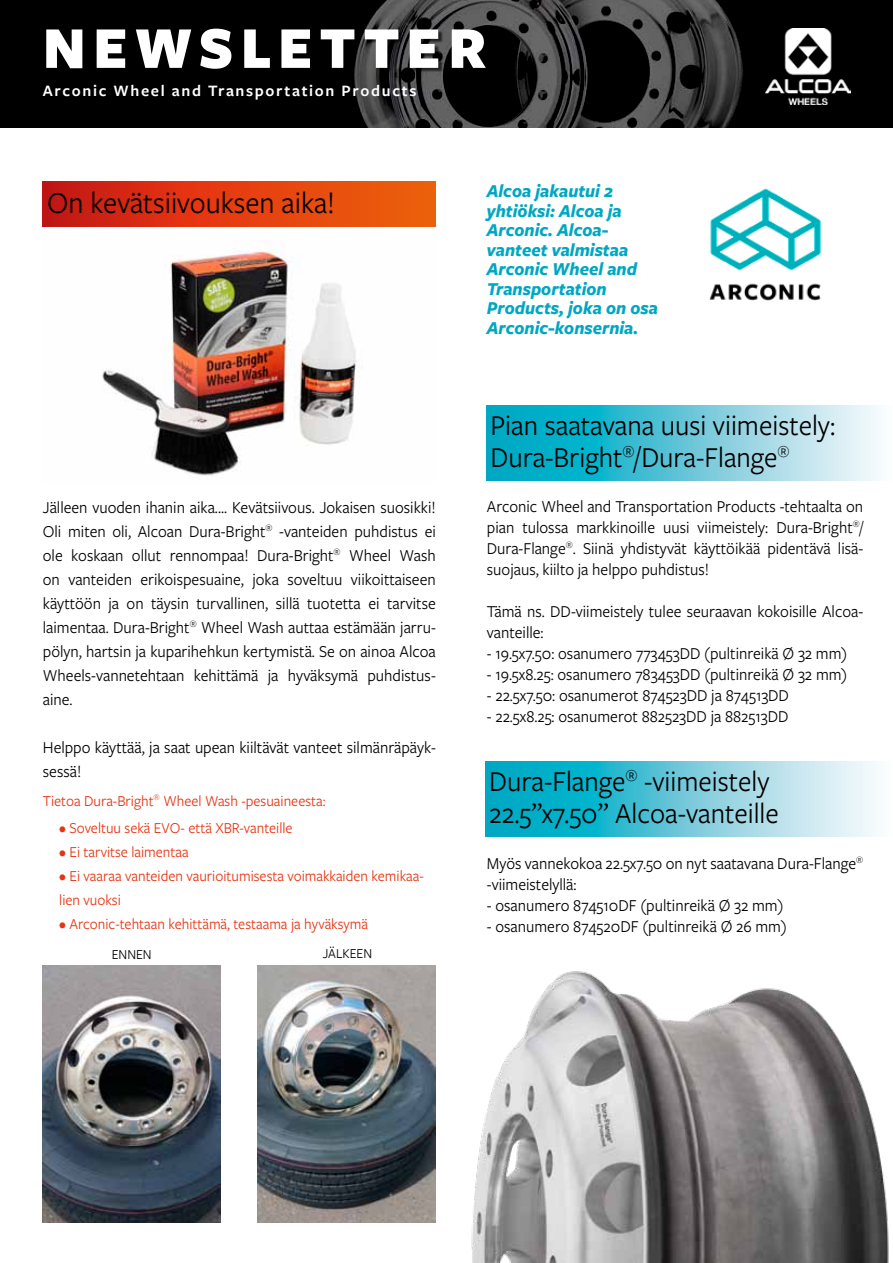
<style>
.page{position:relative;width:893px;height:1263px;background:#fff}
.page>*{position:absolute;margin:0;border:0;box-sizing:border-box;transform-origin:0 0}
.t1{font:900 61.5px "Freight Sans Pro";letter-spacing:.12em;color:#fff;scale:.95 1}
.t2{font:31.5px "Freight Sans Pro";color:#000;scale:.95 1}
.t3{font:30px/31.5px "Freight Sans Pro";color:#000;scale:.95 1}
.t4{font:italic 700 18.9px/19.5px "Freight Sans Pro";color:#00a7c2;scale:.95 1}
.t5{font:17.4px/24px "Freight Sans Pro";color:#000;scale:.95 1}
.t6{font:600 16.5px "Freight Sans Pro";letter-spacing:.1em;color:#fff}
.t7{font:15.75px/24px "Freight Sans Pro";color:#e63312;scale:.95 1}
.t8{font:14.1px "Freight Sans Pro";color:#000;scale:.95 1}
</style>
<div class="page">
<div style="left:43px;top:182px;width:393px;height:44px;background:linear-gradient(to right,#cc1716,#f4630b)"></div>
<svg style="left:486px;top:405px;width:393px;height:75px;background:#64c9da"></svg>
<img style="left:471px;top:971px;width:418px;height:292px">
<img style="left:102px;top:247px;width:255px;height:229px">
<svg style="left:485px;top:761px;width:391px;height:75px;background:#69cadb"></svg>
<img style="left:709px;top:188px;width:112px;height:113px">
<img style="left:258px;top:965px;width:178px;height:258px">
<img style="left:43px;top:965px;width:178px;height:258px">
<div style="left:0;top:0;width:893px;height:128px;background:#000"></div>
<img style="left:354px;top:0;width:389px;height:128px">
<div style="left:48px;top:30px;width:443px;height:43px;background:#000;opacity:.65"></div>
<img style="left:765px;top:28px;width:86px;height:76px">
<h1 class="t1" style="left:43px;top:5px;width:469px">NEWSLETTER</h1>
<p class="t6" style="left:43px;top:80px;width:375px">Arconic Wheel and Transportation Products</p>
<h2 class="t2" style="left:47px;top:181px;width:305px">On kevätsiivouksen aika!</h2>
<p class="t5" style="left:43px;top:495px;width:415px;text-align:justify">Jälleen vuoden ihanin aika.... Kevätsiivous. Jokaisen suosikki!<br>Oli miten oli, Alcoan Dura-Bright<sup>®</sup> -vanteiden puhdistus ei ole koskaan ollut rennompaa! Dura-Bright<sup>®</sup> Wheel Wash on vanteiden erikoispesuaine, joka soveltuu viikoittaiseen käyttöön ja on täysin turvallinen, sillä tuotetta ei tarvitse laimentaa. Dura-Bright<sup>®</sup> Wheel Wash auttaa estämään jarru&shy;pölyn, hartsin ja kuparihehkun kertymistä. Se on ainoa Alcoa Wheels-vannetehtaan kehittämä ja hyväksymä puhdistus&shy;aine.</p>
<p class="t5" style="left:43px;top:735px;width:415px">Helppo käyttää, ja saat upean kiiltävät vanteet silmänräpäyk&shy;sessä!</p>
<p class="t7" style="left:43px;top:788px;width:299px">Tietoa Dura-Bright<sup>®</sup> Wheel Wash -pesuaineesta:</p>
<p class="t7" style="left:59px;top:815px;width:247px">• Soveltuu sekä EVO- että XBR-vanteille</p>
<p class="t7" style="left:59px;top:839px;width:138px">• Ei tarvitse laimentaa</p>
<p class="t7" style="left:59px;top:863px;width:385px">• Ei vaaraa vanteiden vaurioitumisesta voimakkaiden kemikaa&shy;lien vuoksi</p>
<p class="t7" style="left:59px;top:911px;width:327px">• Arconic-tehtaan kehittämä, testaama ja hyväksymä</p>
<p class="t8" style="left:112px;top:945px;width:44px">ENNEN</p>
<p class="t8" style="left:323px;top:944px;width:54px">JÄLKEEN</p>
<p class="t4" style="left:487px;top:181px;width:182px">Alcoa jakautui 2 yhtiöksi: Alcoa ja<br>Arconic. Alcoa&shy;vanteet valmistaa<br>Arconic Wheel and<br>Transportation<br>Products, joka on osa<br>Arconic-konsernia.</p>
<h3 class="t3" style="left:490px;top:408px;width:364px">Pian saatavana uusi viimeistely:<br>Dura-Bright<sup>®</sup>/Dura-Flange<sup>®</sup></h3>
<p class="t5" style="left:487px;top:495px;width:398px;line-height:21px;text-align:justify">Arconic Wheel and Transportation Products -tehtaalta on pian tulossa markkinoille uusi viimeistely: Dura-Bright<sup>®</sup>/ Dura-Flange<sup>®</sup>. Siinä yhdistyvät käyttöikää pidentävä lisä&shy;suojaus, kiilto ja helppo puhdistus!</p>
<p class="t5" style="left:487px;top:600px;width:398px;line-height:21px">Tämä ns. DD-viimeistely tulee seuraavan kokoisille Alcoa&shy;vanteille:</p>
<p class="t5" style="left:487px;top:640px;width:381px">- 19.5x7.50: osanumero 773453DD (pultinreikä Ø 32 mm)</p>
<p class="t5" style="left:487px;top:661px;width:381px">- 19.5x8.25: osanumero 783453DD (pultinreikä Ø 32 mm)</p>
<p class="t5" style="left:487px;top:682px;width:319px">- 22.5x7.50: osanumerot 874523DD ja 874513DD</p>
<p class="t5" style="left:487px;top:703px;width:319px">- 22.5x8.25: osanumerot 882523DD ja 882513DD</p>
<h3 class="t3" style="left:489px;top:765px;width:306px">Dura-Flange<sup>®</sup> -viimeistely<br>22.5”x7.50” Alcoa-vanteille</h3>
<p class="t5" style="left:487px;top:852px;width:398px;line-height:21px">Myös vannekokoa 22.5x7.50 on nyt saatavana Dura-Flange<sup>® </sup>-viimeistelyllä:</p>
<p class="t5" style="left:487px;top:892px;width:314px">- osanumero 874510DF (pultinreikä Ø 32 mm)</p>
<p class="t5" style="left:487px;top:913px;width:317px">- osanumero 874520DF (pultinreikä Ø 26 mm)</p>
</div>
